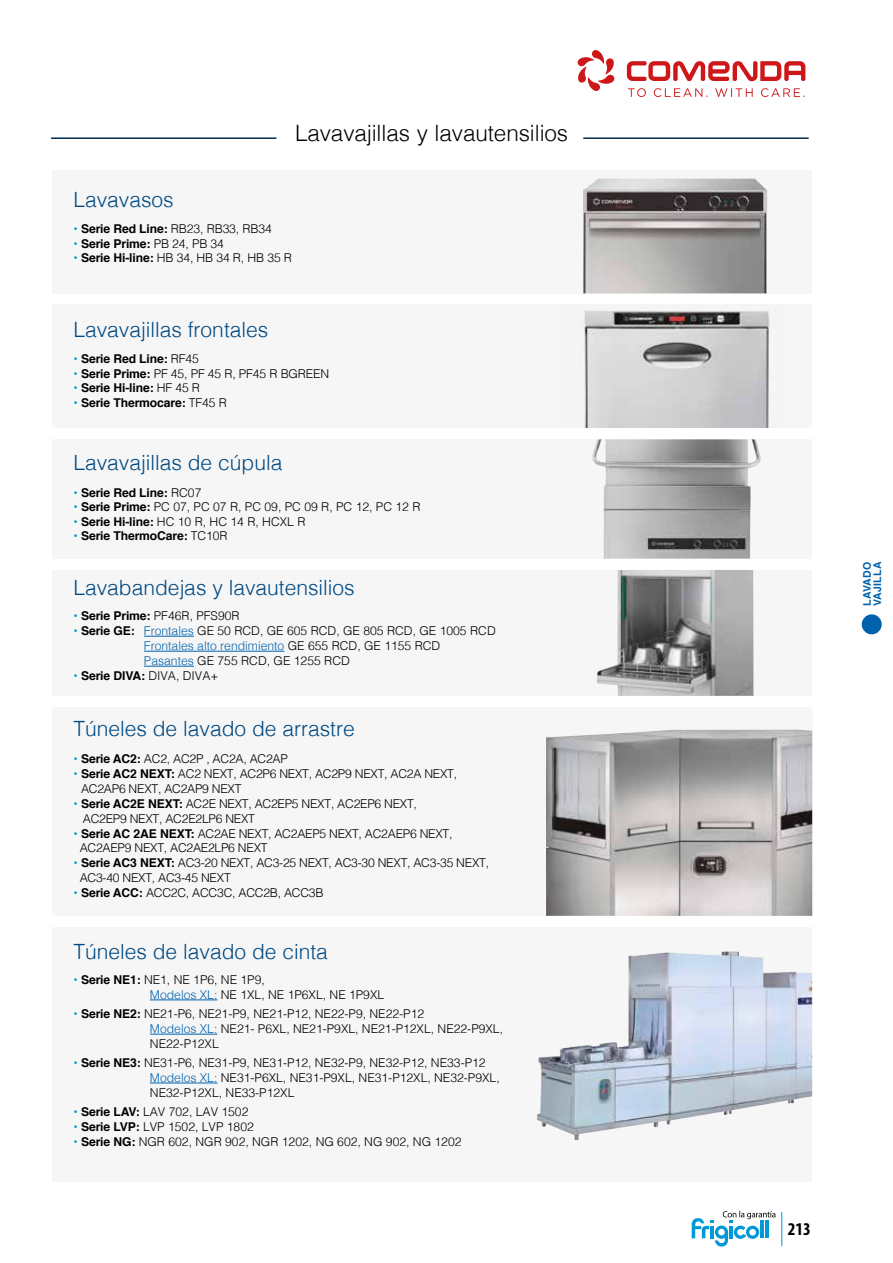
<style>
.page{position:relative;width:893px;height:1263px;background:#fff}
.page>*{position:absolute;margin:0;border:0;box-sizing:border-box;transform-origin:0 0}
.t1{font:300 22.5px "Helvetica";letter-spacing:-.005em;color:#000}
.t2{font:300 21px "Helvetica";color:#004982}
.t3{font:700 condensed 18px "Myriad Pro";color:#000}
.t4{font:300 12.15px/14.9px "Helvetica";color:#000}
.t5{font:300 12.15px/14.5px "Helvetica";letter-spacing:-.02em;color:#000}
.t6{font:700 12.15px "Helvetica";letter-spacing:-.01em;color:#000}
.t7{font:700 10.5px/10.5px "Helvetica";letter-spacing:.02em;color:#0062ad}
.s1{font-family:"Helvetica Neue";font-weight:400;color:#0097d9}
.s2{font-weight:700}
.s3{font-weight:300}
.s4{color:#0062ad}
</style>
<div class="page">
<hr style="left:781px;top:1212px;width:1px;height:34px;background:#0097d9">
<svg style="left:692px;top:1211px;width:83px;height:35px"></svg>
<div style="left:862px;top:614px;width:20px;height:20px;background:#0062ad;border-radius:50%"></div>
<svg style="left:627px;top:61px;width:178px;height:20px"></svg>
<svg style="left:578px;top:50px;width:36px;height:41px"></svg>
<svg style="left:628px;top:88px;width:176px;height:9px"></svg>
<hr style="left:51px;top:137px;width:225px;height:2px;background:#002c50">
<hr style="left:583px;top:137px;width:226px;height:2px;background:#002c50">
<div style="left:52px;top:170px;width:760px;height:123px;background:#f6f6f6"></div>
<div style="left:52px;top:305px;width:760px;height:123px;background:#f6f6f6"></div>
<div style="left:52px;top:439px;width:760px;height:120px;background:#f6f6f6"></div>
<div style="left:52px;top:570px;width:760px;height:126px;background:#f6f6f6"></div>
<div style="left:52px;top:927px;width:760px;height:254px;background:#f6f6f6"></div>
<div style="left:52px;top:707px;width:760px;height:209px;background:#f6f6f6"></div>
<hr style="left:144px;top:636px;width:50px;height:1px;background:#0062ad">
<hr style="left:144px;top:651px;width:140px;height:1px;background:#0062ad">
<hr style="left:144px;top:666px;width:50px;height:1px;background:#0062ad">
<hr style="left:150px;top:999px;width:67px;height:1px;background:#0062ad">
<hr style="left:150px;top:1034px;width:67px;height:1px;background:#0062ad">
<hr style="left:150px;top:1083px;width:67px;height:1px;background:#0062ad">
<img style="left:584px;top:310px;width:186px;height:117px">
<img style="left:537px;top:951px;width:275px;height:189px">
<img style="left:597px;top:570px;width:156px;height:126px">
<img style="left:583px;top:178px;width:184px;height:115px">
<img style="left:592px;top:439px;width:169px;height:120px">
<img style="left:546px;top:730px;width:266px;height:186px">
<h1 class="t1" style="left:295px;top:114px;width:275px">Lavavajillas y lavautensilios</h1>
<h2 class="t2" style="left:73px;top:182px;width:102px">Lavavasos</h2>
<p class="t4" style="left:73px;top:221px;width:200px"><span class="s1">•</span> <span class="s2">Serie Red Line:</span> RB23, RB33, RB34</p>
<p class="t6" style="left:73px;top:234px;width:152px"><span class="s1">•</span> Serie Prime: <span class="s3">PB 24, PB 34</span></p>
<p class="t4" style="left:73px;top:250px;width:220px"><span class="s1">•</span> <span class="s2">Serie Hi-line:</span> HB 34, HB 34 R, HB 35 R</p>
<h2 class="t2" style="left:73px;top:312px;width:196px">Lavavajillas frontales</h2>
<p class="t6" style="left:73px;top:349px;width:127px"><span class="s1">•</span> Serie Red Line: <span class="s3">RF45</span></p>
<p class="t4" style="left:73px;top:365px;width:257px"><span class="s1">•</span> <span class="s2">Serie Prime:</span> PF 45, PF 45 R, PF45 R BGREEN</p>
<p class="t6" style="left:73px;top:378px;width:128px"><span class="s1">•</span> Serie Hi-line: <span class="s3">HF 45 R</span></p>
<p class="t6" style="left:73px;top:393px;width:155px"><span class="s1">•</span> Serie Thermocare: <span class="s3">TF45 R</span></p>
<h2 class="t2" style="left:73px;top:445px;width:210px">Lavavajillas de cúpula</h2>
<p class="t6" style="left:73px;top:483px;width:130px"><span class="s1">•</span> Serie Red Line: <span class="s3">RC07</span></p>
<p class="t4" style="left:73px;top:499px;width:349px"><span class="s1">•</span> <span class="s2">Serie Prime:</span> PC 07, PC 07 R, PC 09, PC 09 R, PC 12, PC 12 R</p>
<p class="t4" style="left:73px;top:513px;width:234px"><span class="s1">•</span> <span class="s2">Serie Hi-line:</span> HC 10 R, HC 14 R, HCXL R</p>
<p class="t6" style="left:73px;top:526px;width:156px"><span class="s1">•</span> Serie ThermoCare: <span class="s3">TC10R</span></p>
<h2 class="t2" style="left:73px;top:570px;width:283px">Lavabandejas y lavautensilios</h2>
<p class="t4" style="left:73px;top:608px;width:168px"><span class="s1">•</span> <span class="s2">Serie Prime:</span> PF46R, PFS90R</p>
<p class="t4" style="left:144px;top:623px;width:353px;text-indent:-70px"><span class="s1">•</span> <span class="s2">Serie GE:</span> <span class="s4">Frontales</span> GE 50 RCD, GE 605 RCD, GE 805 RCD, GE 1005 RCD<br><span class="s4">Frontales alto rendimiento</span> GE 655 RCD, GE 1155 RCD<br><span class="s4">Pasantes</span> GE 755 RCD, GE 1255 RCD</p>
<p class="t6" style="left:73px;top:666px;width:147px"><span class="s1">•</span> Serie DIVA: <span class="s3">DIVA, DIVA+</span></p>
<h2 class="t2" style="left:73px;top:711px;width:283px">Túneles de lavado de arrastre</h2>
<p class="t5" style="left:73px;top:751px;width:216px"><span class="s1">•</span> <span class="s2">Serie AC2:</span> AC2, AC2P , AC2A, AC2AP</p>
<p class="t5" style="left:81px;top:766px;width:378px;text-indent:-8px"><span class="s1">•</span> <span class="s2">Serie AC2 NEXT:</span> AC2 NEXT, AC2P6 NEXT, AC2P9 NEXT, AC2A NEXT,<br>AC2AP6 NEXT, AC2AP9 NEXT</p>
<p class="t5" style="left:83px;top:795px;width:336px;text-indent:-9px"><span class="s1">•</span> <span class="s2">Serie AC2E NEXT:</span> AC2E NEXT, AC2EP5 NEXT, AC2EP6 NEXT,<br>AC2EP9 NEXT, AC2E2LP6 NEXT</p>
<p class="t5" style="left:80px;top:825px;width:374px;text-indent:-6px"><span class="s1">•</span> <span class="s2">Serie AC 2AE NEXT:</span> AC2AE NEXT, AC2AEP5 NEXT, AC2AEP6 NEXT,<br>AC2AEP9 NEXT, AC2AE2LP6 NEXT</p>
<p class="t5" style="left:80px;top:855px;width:411px;text-indent:-6px"><span class="s1">•</span> <span class="s2">Serie AC3 NEXT:</span> AC3-20 NEXT, AC3-25 NEXT, AC3-30 NEXT, AC3-35 NEXT,<br>AC3-40 NEXT, AC3-45 NEXT</p>
<p class="t5" style="left:73px;top:884px;width:252px"><span class="s1">•</span> <span class="s2">Serie ACC:</span> ACC2C, ACC3C, ACC2B, ACC3B</p>
<h2 class="t2" style="left:73px;top:933px;width:256px">Túneles de lavado de cinta</h2>
<p class="t4" style="left:150px;top:971px;width:236px;text-indent:-76px"><span class="s1">•</span> <span class="s2">Serie NE1:</span> NE1, NE 1P6, NE 1P9,<br><span class="s4">Modelos XL:</span> NE 1XL, NE 1P6XL, NE 1P9XL</p>
<p class="t4" style="left:150px;top:1006px;width:355px;text-indent:-76px"><span class="s1">•</span> <span class="s2">Serie NE2:</span> NE21-P6, NE21-P9, NE21-P12, NE22-P9, NE22-P12<br><span class="s4">Modelos XL:</span> NE21- P6XL, NE21-P9XL, NE21-P12XL, NE22-P9XL,<br>NE22-P12XL</p>
<p class="t4" style="left:150px;top:1054px;width:351px;text-indent:-76px"><span class="s1">•</span> <span class="s2">Serie NE3:</span> NE31-P6, NE31-P9, NE31-P12, NE32-P9, NE32-P12, NE33-P12<br><span class="s4">Modelos XL:</span> NE31-P6XL, NE31-P9XL, NE31-P12XL, NE32-P9XL,<br>NE32-P12XL, NE33-P12XL</p>
<p class="t4" style="left:73px;top:1103px;width:177px"><span class="s1">•</span> <span class="s2">Serie LAV:</span> LAV 702, LAV 1502</p>
<p class="t4" style="left:73px;top:1118px;width:182px"><span class="s1">•</span> <span class="s2">Serie LVP:</span> LVP 1502, LVP 1802</p>
<p class="t4" style="left:73px;top:1133px;width:390px"><span class="s1">•</span> <span class="s2">Serie NG:</span> NGR 602, NGR 902, NGR 1202, NG 602, NG 902, NG 1202</p>
<p class="t7" style="left:862px;top:606px;width:46px;rotate:-90deg">LAVADO<br>VAJILLA</p>
<h3 class="t3" style="left:788px;top:1218px;width:25px">213</h3>
</div>
